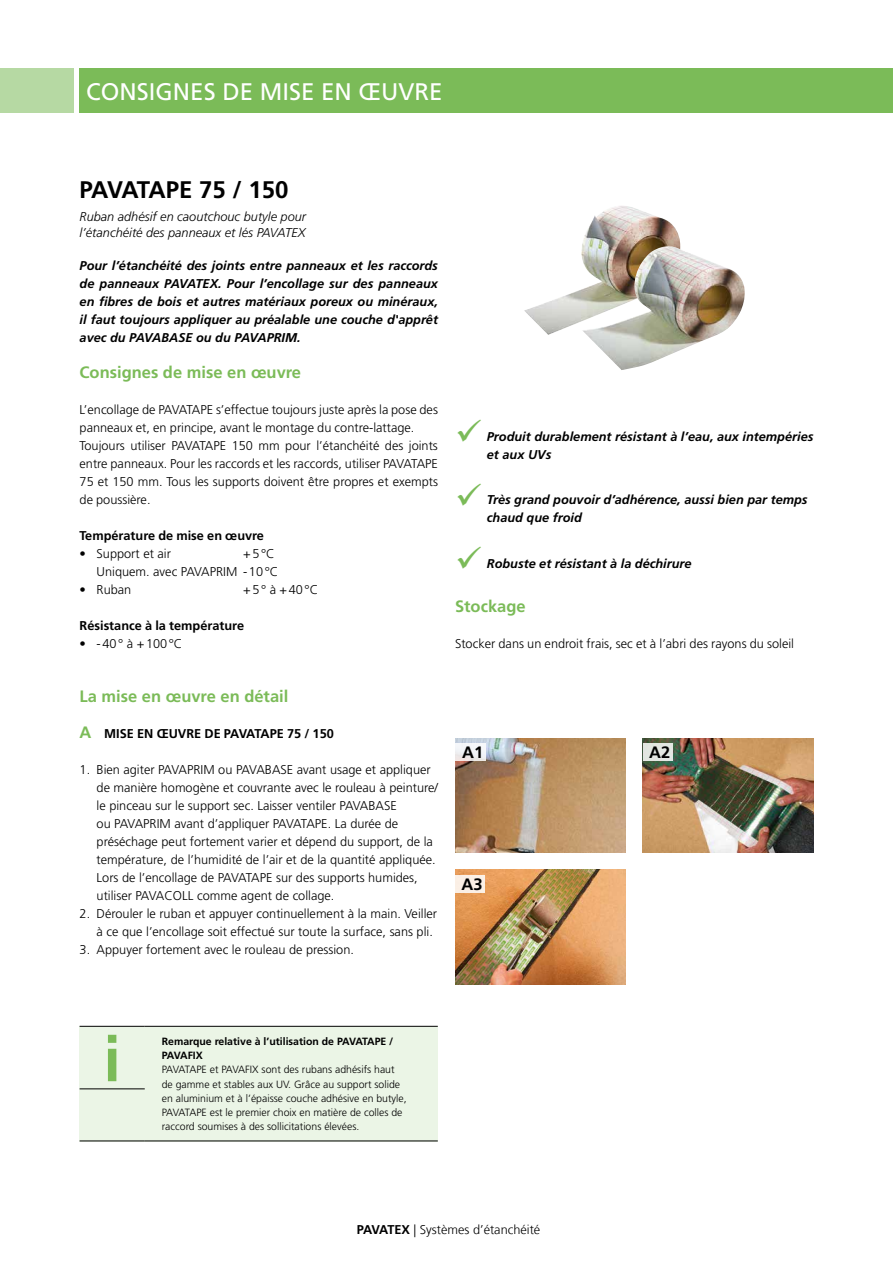
<style>
.page{position:relative;width:893px;height:1263px;background:#fff}
.page>*{position:absolute;margin:0;border:0;box-sizing:border-box;transform-origin:0 0}
.t1{font:700 63px "Frutiger LT Std";color:#7bbb58}
.t2{font:24px "Frutiger LT Std";color:#fff}
.t3{font:700 24px "Frutiger LT Std";letter-spacing:-.025em;color:#000}
.t4{font:700 16.5px "Frutiger LT Std";color:#7bbb58}
.t5{font:700 16.5px "Frutiger LT Std";color:#000}
.t6{font:300 12.75px/18px "Frutiger LT Std";color:#000}
.t7{font:italic 700 12.75px/18px "Frutiger LT Std";color:#000}
.t8{font:700 12.75px "Frutiger LT Std";color:#000}
.t9{font:italic 300 12.75px/16.5px "Frutiger LT Std";color:#000}
.t10{font:300 12.75px "Frutiger LT Com";color:#000}
.t11{font:300 10.5px/14.2px "Frutiger LT Std";color:#000}
.t12{font:700 10.5px/14.2px "Frutiger LT Std";color:#000}
.s1{font-stretch:condensed}
.s2{font-size:16.5px;color:#7bbb58}
.s3{font-family:"Frutiger LT Std";font-weight:700}
</style>
<div class="page">
<div style="left:80px;top:68px;width:813px;height:45px;background:#7bbb58"></div>
<div style="left:0;top:68px;width:74px;height:45px;background:#b6d9a3"></div>
<img style="left:524px;top:206px;width:156px;height:129px">
<img style="left:582px;top:246px;width:163px;height:124px">
<img style="left:455px;top:738px;width:171px;height:115px">
<svg style="left:455px;top:743px;width:30px;height:17px"></svg>
<img style="left:643px;top:738px;width:170px;height:115px">
<div style="left:643px;top:743px;width:29px;height:17px;background:#e3e6e2"></div>
<img style="left:455px;top:870px;width:171px;height:115px">
<div style="left:455px;top:875px;width:30px;height:17px;background:#fbefe5"></div>
<div style="left:80px;top:1026px;width:358px;height:115px;background:#ebf5e6"></div>
<hr style="left:80px;top:1026px;width:65px;height:1px;background:#000">
<hr style="left:145px;top:1026px;width:293px;height:1px;background:#000">
<hr style="left:80px;top:1088px;width:65px;height:1px;background:#000">
<hr style="left:80px;top:1141px;width:65px;height:1px;background:#000">
<hr style="left:145px;top:1141px;width:293px;height:1px;background:#000">
<h2 class="t2" style="left:86px;top:78px;width:358px">CONSIGNES DE MISE EN ŒUVRE</h2>
<h2 class="t3" style="left:80px;top:176px;width:210px">PAVATAPE 75 / 150</h2>
<p class="t9" style="left:80px;top:208px;width:228px">Ruban adhésif en caoutchouc butyle pour l’étanchéité des panneaux et lés PAVATEX</p>
<p class="t7" style="left:80px;top:257px;width:360px;text-align:justify">Pour l’étanchéité des joints entre panneaux et les raccords de panneaux PAVATEX. Pour l’encollage sur des panneaux en fibres de bois et autres matériaux poreux ou minéraux, il faut toujours appliquer au préalable une couche d'apprêt avec du PAVABASE ou du PAVAPRIM.</p>
<p class="t4" style="left:80px;top:363px;width:223px">Consignes de mise en œuvre</p>
<p class="t6" style="left:80px;top:401px;width:360px">L’encollage de PAVATAPE s’effectue toujours juste après la pose des panneaux et, en principe, avant le montage du contre-lattage.<br>Toujours utiliser PAVATAPE 150 mm pour l’étanchéité des joints entre panneaux. Pour les raccords et les raccords, utiliser PAVATAPE 75 et 150 mm. Tous les supports doivent être propres et exempts de poussière.</p>
<p class="t8" style="left:80px;top:528px;width:186px">Température de mise en œuvre</p>
<p class="t6" style="left:80px;top:545px;width:93px"><span class="s1">•</span> Support et air</p>
<p class="t6" style="left:97px;top:545px;width:183px;text-align:right">+5°C<br>Uniquem. avec PAVAPRIM -10°C</p>
<p class="t6" style="left:80px;top:581px;width:53px"><span class="s1">•</span> Ruban</p>
<p class="t6" style="left:243px;top:581px;width:77px">+5° à +40°C</p>
<p class="t8" style="left:80px;top:618px;width:166px">Résistance à la température</p>
<p class="t6" style="left:80px;top:635px;width:104px"><span class="s1">•</span> -40° à +100°C</p>
<p class="t4" style="left:80px;top:687px;width:210px">La mise en œuvre en détail</p>
<p class="t8" style="left:80px;top:726px;width:256px"><span class="s2">A</span> MISE EN ŒUVRE DE PAVATAPE 75 / 150</p>
<p class="t6" style="left:97px;top:761px;width:343px;text-indent:-17px">1. Bien agiter PAVAPRIM ou PAVABASE avant usage et appliquer de manière homogène et couvrante avec le rouleau à peinture/ le pinceau sur le support sec. Laisser ventiler PAVABASE<br>ou PAVAPRIM avant d’appliquer PAVATAPE. La durée de préséchage peut fortement varier et dépend du support, de la température, de l’humidité de l’air et de la quantité appliquée.<br>Lors de l’encollage de PAVATAPE sur des supports humides, utiliser PAVACOLL comme agent de collage.</p>
<p class="t6" style="left:97px;top:905px;width:342px;text-indent:-17px">2. Dérouler le ruban et appuyer continuellement à la main. Veiller à ce que l’encollage soit effectué sur toute la surface, sans pli.</p>
<p class="t6" style="left:80px;top:941px;width:276px">3. Appuyer fortement avec le rouleau de pression.</p>
<p class="t7" style="left:487px;top:427px;width:328px">Produit durablement résistant à l’eau, aux intempéries et aux UVs</p>
<p class="t7" style="left:487px;top:491px;width:322px">Très grand pouvoir d’adhérence, aussi bien par temps chaud que froid</p>
<p class="t7" style="left:487px;top:554px;width:206px">Robuste et résistant à la déchirure</p>
<p class="t4" style="left:455px;top:597px;width:72px">Stockage</p>
<p class="t6" style="left:455px;top:635px;width:341px">Stocker dans un endroit frais, sec et à l’abri des rayons du soleil</p>
<p class="t5" style="left:462px;top:743px;width:23px">A1</p>
<p class="t5" style="left:649px;top:743px;width:23px">A2</p>
<p class="t5" style="left:462px;top:874px;width:23px">A3</p>
<h1 class="t1" style="left:103px;top:1022px;width:19px">i</h1>
<p class="t12" style="left:162px;top:1034px;width:233px">Remarque relative à l’utilisation de PAVATAPE /<br>PAVAFIX</p>
<p class="t11" style="left:162px;top:1063px;width:247px">PAVATAPE et PAVAFIX sont des rubans adhésifs haut de gamme et stables aux UV. Grâce au support solide en aluminium et à l’épaisse couche adhésive en butyle, PAVATAPE est le premier choix en matière de colles de raccord soumises à des sollicitations élevées.</p>
<p class="t10" style="left:357px;top:1222px;width:185px"><span class="s3">PAVATEX</span> | Systèmes d’étanchéité</p>
</div>
